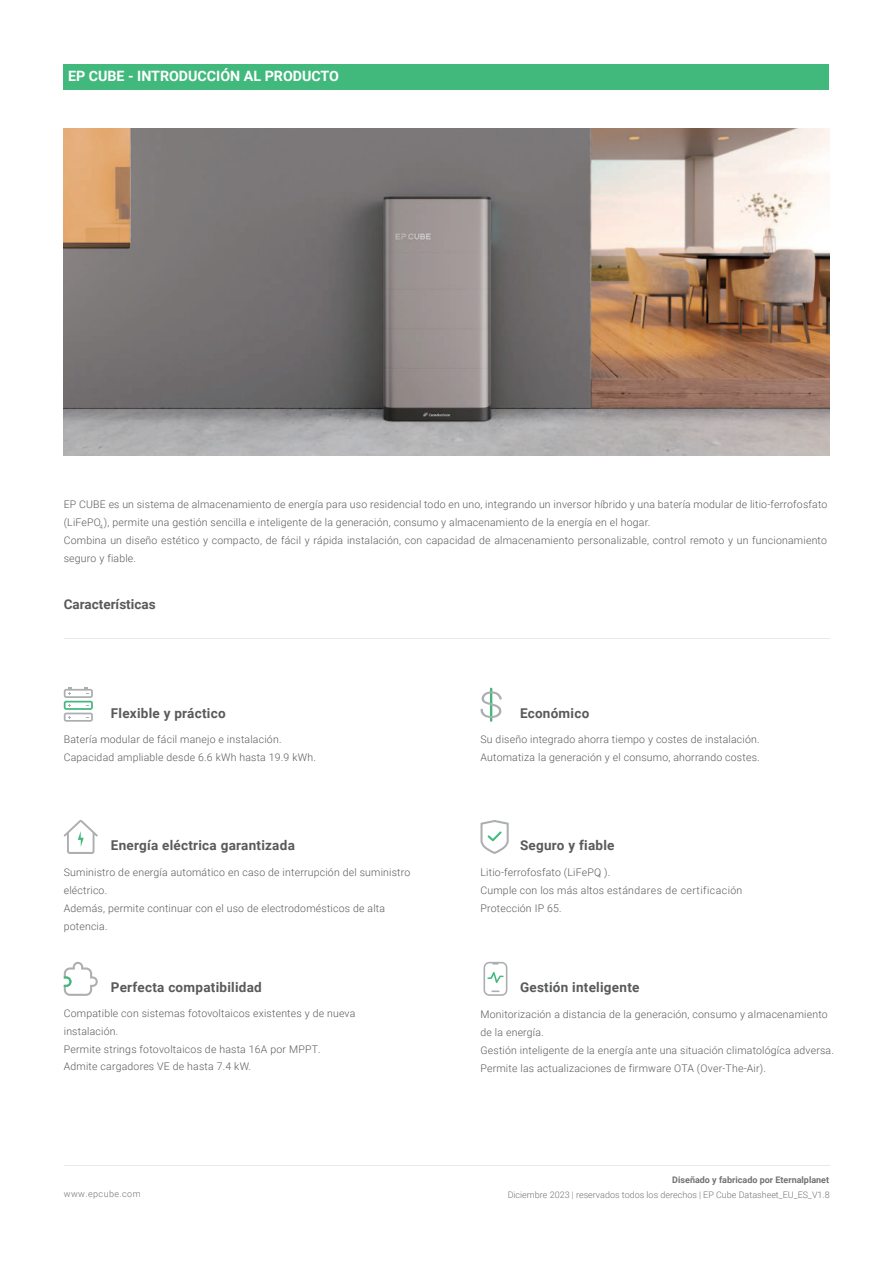
<style>
.page{position:relative;width:893px;height:1263px;background:#fff}
.page>*{position:absolute;margin:0;border:0;box-sizing:border-box;transform-origin:0 0}
.t1{font:700 14.25px "Roboto";color:#fff}
.t2{font:700 13.5px "Roboto";letter-spacing:.02em;color:#595a5b}
.t3{font:700 13.5px "Roboto";color:#595a5b}
.t4{font:300 10.5px/18px "Roboto";letter-spacing:.02em;color:#595a5b}
.t5{font:300 9px "Roboto";color:#727276}
.t6{font:700 9px "Roboto";color:#727276}
.t7{font:300 9px "Roboto";letter-spacing:.05em;color:#727276}
.t8{font:300 6.15px "Roboto";color:#595a5b}
</style>
<div class="page">
<div style="left:64px;top:64px;width:765px;height:25px;background:#41b97d"></div>
<hr style="left:64px;top:638px;width:765px;height:1px;background:#eae9e9">
<hr style="left:64px;top:1165px;width:765px;height:1px;background:#eae9e9">
<svg style="left:64px;top:820px;width:34px;height:34px"></svg>
<svg style="left:480px;top:820px;width:29px;height:34px"></svg>
<svg style="left:483px;top:962px;width:24px;height:34px"></svg>
<hr style="left:490px;top:688px;width:2px;height:34px;background:#41b97d">
<svg style="left:480px;top:691px;width:22px;height:27px"></svg>
<svg style="left:64px;top:688px;width:29px;height:34px"></svg>
<svg style="left:64px;top:962px;width:34px;height:34px"></svg>
<img style="left:64px;top:128px;width:765px;height:327px">
<h1 class="t1" style="left:68px;top:66px;width:273px">EP CUBE - INTRODUCCIÓN AL PRODUCTO</h1>
<p class="t4" style="left:64px;top:494px;width:765px">EP CUBE es un sistema de almacenamiento de energía para uso residencial todo en uno, integrando un inversor híbrido y una batería modular de litio-ferrofosfato (LiFePO ), permite una gestión sencilla e inteligente de la generación, consumo y almacenamiento de la energía en el hogar.<br>Combina un diseño estético y compacto, de fácil y rápida instalación, con capacidad de almacenamiento personalizable, control remoto y un funcionamiento seguro y fiable.</p>
<p class="t8" style="left:100px;top:522px;width:5px">4</p>
<p class="t3" style="left:64px;top:594px;width:93px">Características</p>
<p class="t2" style="left:111px;top:704px;width:116px">Flexible y práctico</p>
<p class="t2" style="left:520px;top:704px;width:71px">Económico</p>
<p class="t4" style="left:64px;top:730px;width:254px">Batería modular de fácil manejo e instalación.<br>Capacidad ampliable desde 6.6 kWh hasta 19.9 kWh.</p>
<p class="t4" style="left:480px;top:730px;width:281px">Su diseño integrado ahorra tiempo y costes de instalación.<br>Automatiza la generación y el consumo, ahorrando costes.</p>
<p class="t2" style="left:111px;top:836px;width:186px">Energía eléctrica garantizada</p>
<p class="t2" style="left:520px;top:836px;width:96px">Seguro y fiable</p>
<p class="t4" style="left:64px;top:862px;width:348px">Suministro de energía automático en caso de interrupción del suministro eléctrico.<br>Además, permite continuar con el uso de electrodomésticos de alta potencia.</p>
<p class="t4" style="left:480px;top:862px;width:263px">Litio-ferrofosfato (LiFePO ).<br>Cumple con los más altos estándares de certificación<br>Protección IP 65.</p>
<p class="t8" style="left:597px;top:871px;width:5px">4</p>
<p class="t2" style="left:111px;top:978px;width:152px">Perfecta compatibilidad</p>
<p class="t2" style="left:520px;top:978px;width:121px">Gestión inteligente</p>
<p class="t4" style="left:64px;top:1004px;width:293px">Compatible con sistemas fotovoltaicos existentes y de nueva instalación.<br>Permite strings fotovoltaicos de hasta 16A por MPPT.<br>Admite cargadores VE de hasta 7.4 kW.</p>
<p class="t4" style="left:480px;top:1004px;width:355px">Monitorización a distancia de la generación, consumo y almacenamiento de la energía.<br>Gestión inteligente de la energía ante una situación climatológíca adversa.<br>Permite las actualizaciones de firmware OTA (Over-The-Air).</p>
<p class="t6" style="left:672px;top:1174px;width:158px">Diseñado y fabricado por Eternalplanet</p>
<p class="t7" style="left:64px;top:1187px;width:78px">www.epcube.com</p>
<p class="t5" style="left:508px;top:1189px;width:323px">Diciembre 2023 | reservados todos los derechos | EP Cube Datasheet_EU_ES_V1.8</p>
</div>
